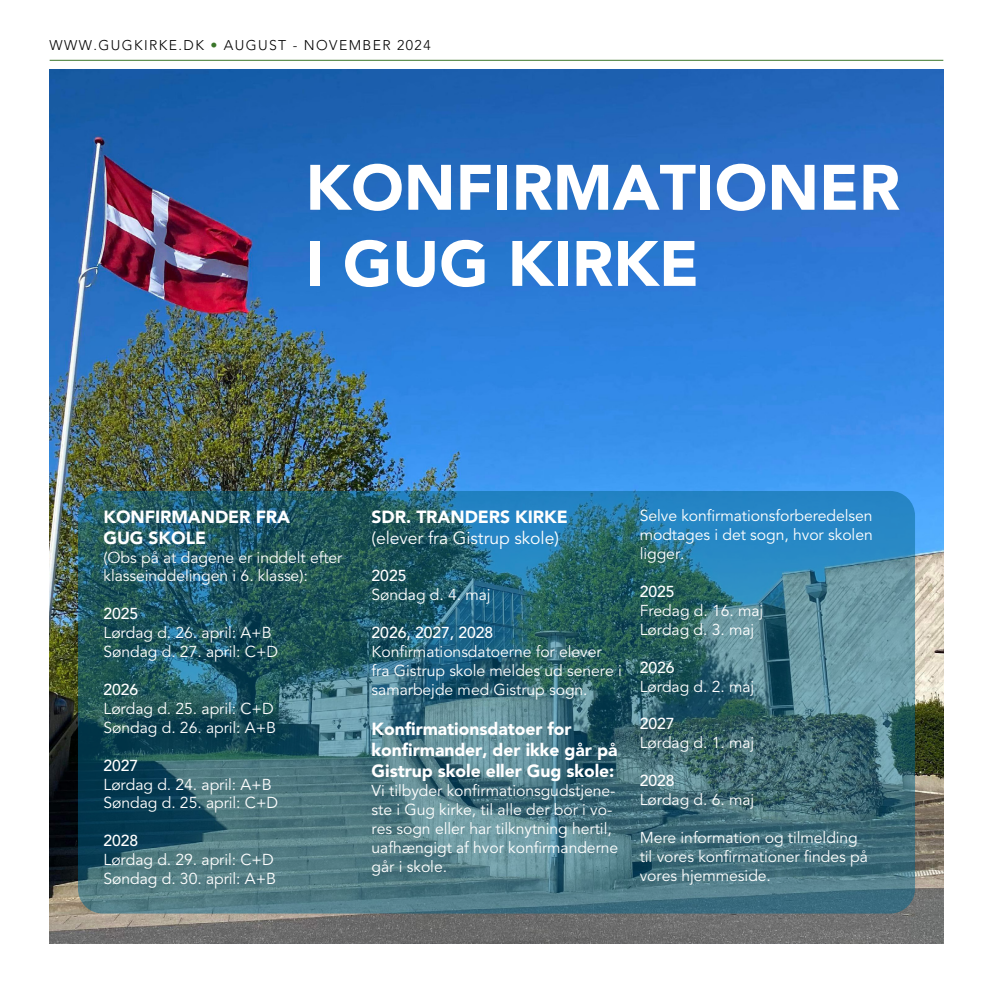
<style>
.page{position:relative;width:993px;height:993px;background:#fff}
.page>*{position:absolute;margin:0;border:0;box-sizing:border-box;transform-origin:0 0}
.t1{font:900 63.35px/76.1px "Avenir";color:#fff}
.t2{font:900 17.5px/21px "Avenir";letter-spacing:-.005em;color:#fff}
.t3{font:17.5px "Avenir";letter-spacing:-.005em;color:#fff}
.t4{font:15.75px/18.9px "Avenir";letter-spacing:-.005em;color:#fff}
.t5{font:500 15.75px "Avenir";letter-spacing:-.005em;color:#fff}
.t6{font:300 14px "Avenir";letter-spacing:.1em;color:#000}
.s1{color:#3b762a}
</style>
<div class="page">
<img style="left:50px;top:70px;width:893px;height:873px">
<hr style="left:50px;top:60px;width:893px;height:1px;background:#3b762a">
<svg style="left:78px;top:491px;width:836px;height:422px;background:#366c7b"></svg>
<p class="t6" style="left:50px;top:37px;width:382px">WWW.GUGKIRKE.DK <span class="s1">•</span> AUGUST - NOVEMBER 2024</p>
<h1 class="t1" style="left:305px;top:149px;width:596px">KONFIRMATIONER<br>I GUG KIRKE</h1>
<p class="t2" style="left:103px;top:505px;width:188px">KONFIRMANDER FRA<br>GUG SKOLE</p>
<p class="t4" style="left:103px;top:548px;width:240px">(Obs på at dagene er inddelt efter klasseinddelingen i 6. klasse):</p>
<p class="t5" style="left:103px;top:604px;width:36px">2025</p>
<p class="t4" style="left:103px;top:623px;width:176px">Lørdag d. 26. april: A+B<br>Søndag d. 27. april: C+D</p>
<p class="t5" style="left:103px;top:680px;width:36px">2026</p>
<p class="t4" style="left:103px;top:699px;width:174px">Lørdag d. 25. april: C+D<br>Søndag d. 26. april: A+B</p>
<p class="t5" style="left:103px;top:755px;width:36px">2027</p>
<p class="t4" style="left:103px;top:774px;width:176px">Lørdag d. 24. april: A+B<br>Søndag d. 25. april: C+D</p>
<p class="t5" style="left:103px;top:831px;width:36px">2028</p>
<p class="t4" style="left:103px;top:850px;width:174px">Lørdag d. 29. april: C+D<br>Søndag d. 30. april: A+B</p>
<p class="t2" style="left:371px;top:505px;width:198px">SDR. TRANDERS KIRKE</p>
<p class="t3" style="left:371px;top:527px;width:189px">(elever fra Gistrup skole)</p>
<p class="t5" style="left:371px;top:566px;width:36px">2025</p>
<p class="t4" style="left:371px;top:585px;width:120px">Søndag d. 4. maj</p>
<p class="t5" style="left:371px;top:623px;width:123px">2026, 2027, 2028</p>
<p class="t4" style="left:371px;top:642px;width:252px">Konfirmationsdatoerne for elever fra Gistrup skole meldes ud senere i samarbejde med Gistrup sogn.</p>
<p class="t2" style="left:371px;top:718px;width:247px">Konfirmationsdatoer for konfirmander, der ikke går på<br>Gistrup skole eller Gug skole:</p>
<p class="t4" style="left:371px;top:781px;width:248px">Vi tilbyder konfirmationsgudstjene&shy;ste i Gug kirke, til alle der bor i vo&shy;res sogn eller har tilknytning hertil, uafhængigt af hvor konfirmanderne går i skole.</p>
<p class="t4" style="left:639px;top:506px;width:234px;text-align:justify">Selve konfirmationsforberedelsen modtages i det sogn, hvor skolen ligger.</p>
<p class="t5" style="left:639px;top:582px;width:36px">2025</p>
<p class="t4" style="left:639px;top:601px;width:125px">Fredag d. 16. maj<br>Lørdag d. 3. maj</p>
<p class="t5" style="left:639px;top:658px;width:36px">2026</p>
<p class="t4" style="left:639px;top:677px;width:116px">Lørdag d. 2. maj</p>
<p class="t5" style="left:639px;top:714px;width:36px">2027</p>
<p class="t4" style="left:639px;top:733px;width:116px">Lørdag d. 1. maj</p>
<p class="t5" style="left:639px;top:771px;width:36px">2028</p>
<p class="t4" style="left:639px;top:790px;width:116px">Lørdag d. 6. maj</p>
<p class="t4" style="left:639px;top:828px;width:229px">Mere information og tilmelding til vores konfirmationer findes på vores hjemmeside.</p>
</div>
